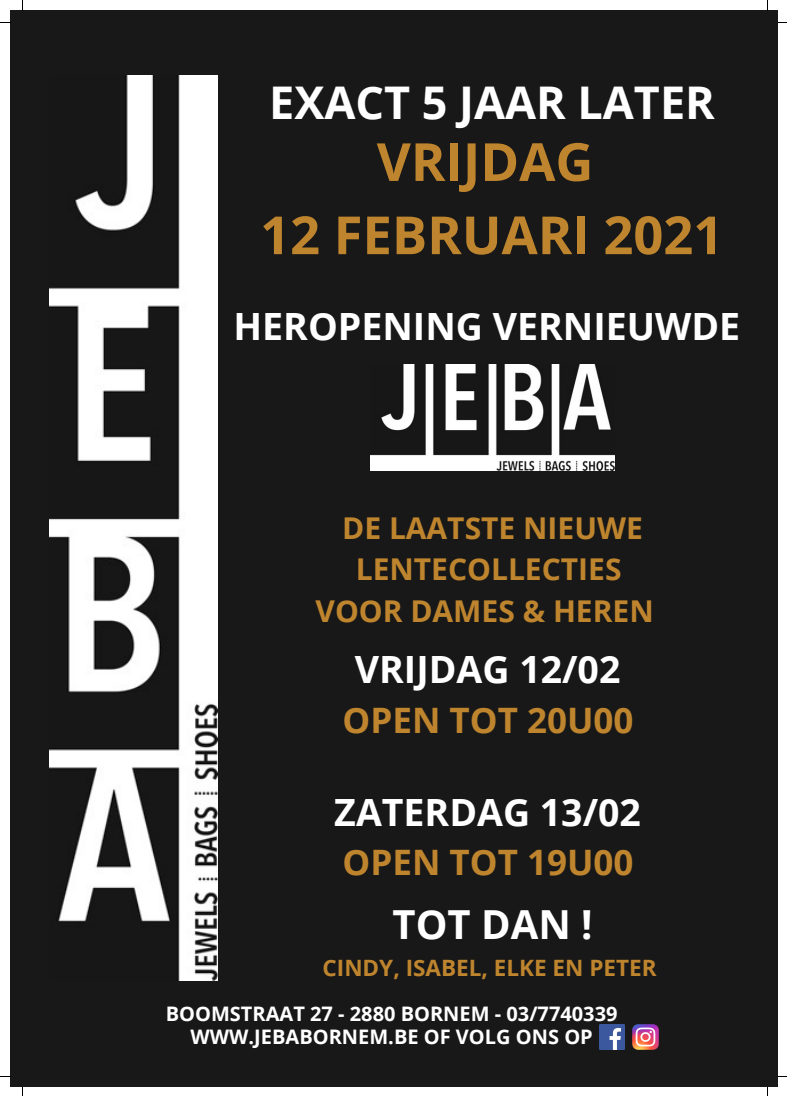
<style>
.page{position:relative;width:787px;height:1096px;background:#fff}
.page>*{position:absolute;margin:0;border:0;box-sizing:border-box;transform-origin:0 0}
.t1{font:700 52.5px "Open Sans";color:#bf852e}
.t2{font:700 45px "Open Sans";color:#fff}
.t3{font:700 40px "Open Sans";color:#fff}
.t4{font:700 37.5px "Open Sans";color:#fff}
.t5{font:700 35px "Open Sans";color:#bf852e}
.t6{font:700 30px/41.2px "Open Sans";color:#bf852e;text-align:center}
.t7{font:700 22.5px "Open Sans";color:#bf852e}
.t8{font:700 20px "Open Sans";color:#fff}
</style>
<div class="page">
<div style="left:10px;top:10px;width:768px;height:1076px;background:#181818"></div>
<img style="left:50px;top:75px;width:168px;height:904px">
<img style="left:599px;top:1024px;width:26px;height:25px">
<img style="left:633px;top:1024px;width:25px;height:25px">
<img style="left:371px;top:364px;width:243px;height:107px">
<p class="t2" style="left:269px;top:71px;width:447px">EXACT 5 JAAR LATER</p>
<p class="t1" style="left:377px;top:125px;width:218px">VRIJDAG</p>
<p class="t1" style="left:260px;top:198px;width:464px">12 FEBRUARI 2021</p>
<p class="t4" style="left:234px;top:300px;width:508px">HEROPENING VERNIEUWDE</p>
<p class="t6" style="left:342px;top:506px;width:302px">DE LAATSTE NIEUWE<br>LENTECOLLECTIES</p>
<p class="t6" style="left:316px;top:589px;width:340px">VOOR DAMES &amp; HEREN</p>
<p class="t4" style="left:355px;top:642px;width:267px">VRIJDAG 12/02</p>
<p class="t5" style="left:343px;top:695px;width:292px">OPEN TOT 20U00</p>
<p class="t4" style="left:334px;top:785px;width:308px">ZATERDAG 13/02</p>
<p class="t5" style="left:343px;top:837px;width:292px">OPEN TOT 19U00</p>
<p class="t3" style="left:392px;top:896px;width:202px">TOT DAN !</p>
<p class="t7" style="left:323px;top:951px;width:335px">CINDY, ISABEL, ELKE EN PETER</p>
<p class="t8" style="left:166px;top:999px;width:453px">BOOMSTRAAT 27 - 2880 BORNEM - 03/7740339</p>
<p class="t8" style="left:191px;top:1022px;width:404px">WWW.JEBABORNEM.BE OF VOLG ONS OP</p>
</div>
